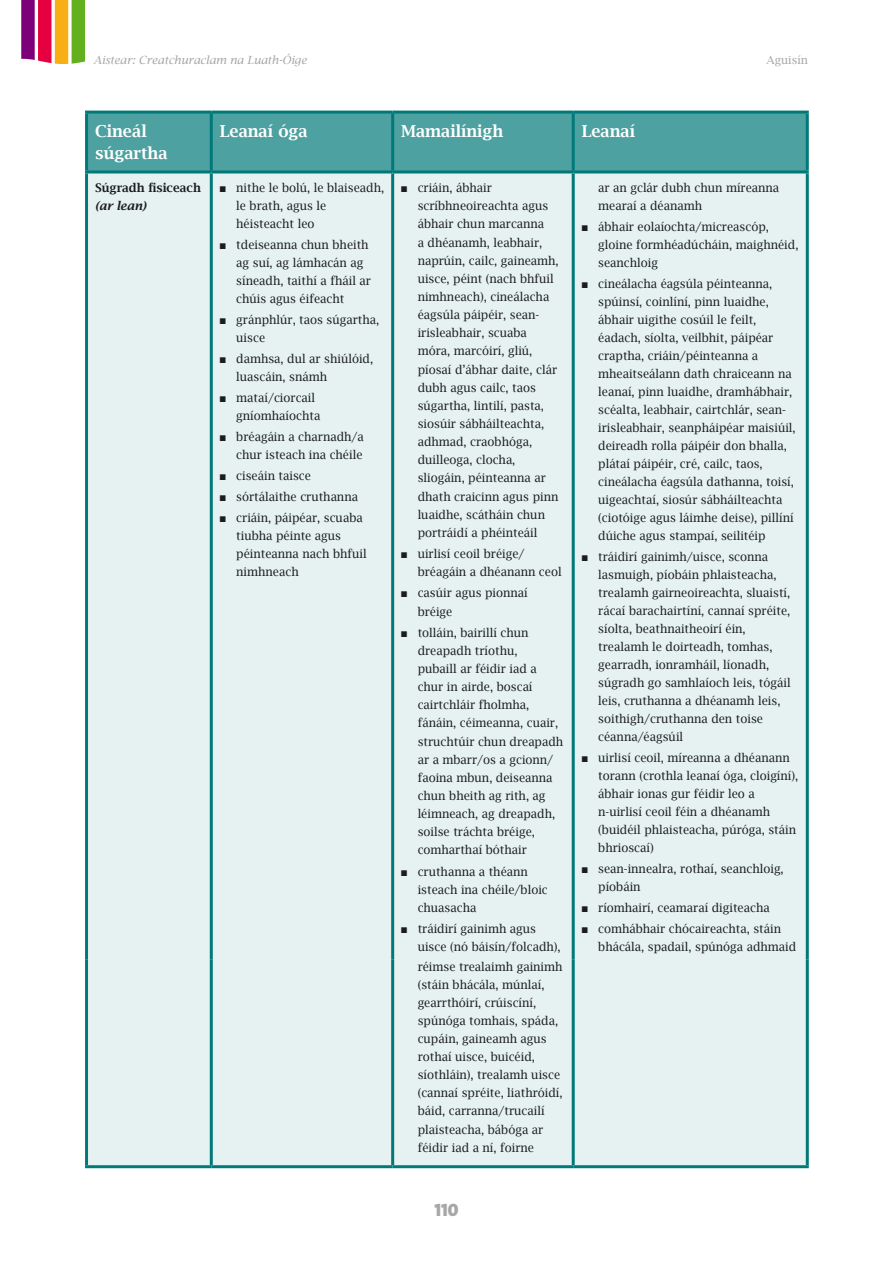
<style>
.page{position:relative;width:893px;height:1263px;background:#fff}
.page>*{position:absolute;margin:0;border:0;box-sizing:border-box;transform-origin:0 0}
.t1{font:18px "The Sans Black Caps";color:#a7a7aa}
.t2{font:600 16.5px/22.5px "Lucida Bright";color:#fff}
.t3{font:12px/18px "Lucida Bright";color:#1b1c20}
.t4{font:600 12px "Lucida Bright";color:#1b1c20}
.t5{font:italic 600 12px "Lucida Bright";color:#1b1c20}
.t6{font:italic 11.25px "Lucida Bright";color:#a7a7aa}
.t7{font:11.25px "Lucida Bright";color:#a7a7aa}
</style>
<div class="page">
<svg style="left:21px;top:0;width:64px;height:64px;background:#bf785e"></svg>
<div style="left:88px;top:114px;width:718px;height:56px;background:#4da1a0"></div>
<div style="left:88px;top:173px;width:718px;height:992px;background:#e6f2f1"></div>
<hr style="left:210px;top:114px;width:3px;height:56px;background:#007978">
<hr style="left:391px;top:114px;width:3px;height:56px;background:#007978">
<hr style="left:572px;top:114px;width:3px;height:56px;background:#007978">
<hr style="left:210px;top:173px;width:3px;height:787px;background:#007978">
<hr style="left:391px;top:173px;width:3px;height:787px;background:#007978">
<hr style="left:572px;top:173px;width:3px;height:787px;background:#007978">
<hr style="left:210px;top:960px;width:3px;height:205px;background:#007978">
<hr style="left:391px;top:960px;width:3px;height:205px;background:#007978">
<hr style="left:572px;top:960px;width:3px;height:205px;background:#007978">
<hr style="left:85px;top:111px;width:126px;height:3px;background:#007978">
<hr style="left:85px;top:114px;width:3px;height:56px;background:#007978">
<hr style="left:211px;top:111px;width:182px;height:3px;background:#007978">
<hr style="left:393px;top:111px;width:180px;height:3px;background:#007978">
<hr style="left:573px;top:111px;width:236px;height:3px;background:#007978">
<hr style="left:806px;top:114px;width:3px;height:56px;background:#007978">
<hr style="left:85px;top:1165px;width:126px;height:3px;background:#007978">
<hr style="left:211px;top:1165px;width:182px;height:3px;background:#007978">
<hr style="left:393px;top:1165px;width:180px;height:3px;background:#007978">
<hr style="left:573px;top:1165px;width:236px;height:3px;background:#007978">
<hr style="left:85px;top:170px;width:126px;height:3px;background:#007978">
<hr style="left:85px;top:173px;width:3px;height:787px;background:#007978">
<hr style="left:211px;top:170px;width:182px;height:3px;background:#007978">
<hr style="left:393px;top:170px;width:180px;height:3px;background:#007978">
<hr style="left:573px;top:170px;width:236px;height:3px;background:#007978">
<hr style="left:806px;top:173px;width:3px;height:787px;background:#007978">
<hr style="left:85px;top:960px;width:3px;height:205px;background:#007978">
<hr style="left:806px;top:960px;width:3px;height:205px;background:#007978">
<p class="t6" style="left:94px;top:53px;width:215px">Aistear: Creatchuraclam na Luath-Óige</p>
<p class="t7" style="left:766px;top:53px;width:43px">Aguisín</p>
<h2 class="t2" style="left:95px;top:119px;width:74px">Cineál súgartha</h2>
<h2 class="t2" style="left:220px;top:119px;width:89px">Leanaí óga</h2>
<h2 class="t2" style="left:401px;top:119px;width:104px">Mamailínigh</h2>
<h2 class="t2" style="left:582px;top:119px;width:55px">Leanaí</h2>
<p class="t4" style="left:95px;top:180px;width:107px">Súgradh fisiceach</p>
<p class="t5" style="left:95px;top:198px;width:53px">(ar lean)</p>
<p class="t3" style="left:598px;top:179px;width:182px">ar an gclár dubh chun míreanna mearaí a déanamh</p>
<p class="t3" style="left:598px;top:218px;width:202px;text-indent:-16px">■ ábhair eolaíochta/micreascóp, gloine formhéadúcháin, maighnéid, seanchloig</p>
<p class="t3" style="left:598px;top:275px;width:199px;text-indent:-16px">■ cineálacha éagsúla péinteanna, spúinsí, coinlíní, pinn luaidhe, ábhair uigithe cosúil le feilt, éadach, síolta, veilbhit, páipéar craptha, criáin/péinteanna a mheaitseálann dath chraiceann na leanaí, pinn luaidhe, dramhábhair, scéalta, leabhair, cairtchlár, sean&shy;irisleabhair, seanpháipéar maisiúil, deireadh rolla páipéir don bhalla, plátaí páipéir, cré, cailc, taos, cineálacha éagsúla dathanna, toisí, uigeachtaí, siosúr sábháilteachta (ciotóige agus láimhe deise), pillíní dúiche agus stampaí, seilitéip</p>
<p class="t3" style="left:598px;top:547px;width:194px;text-indent:-16px">■ tráidirí gainimh/uisce, sconna lasmuigh, píobáin phlaisteacha, trealamh gairneoireachta, sluaistí, rácaí barachairtíní, cannaí spréite, síolta, beathnaitheoirí éin, trealamh le doirteadh, tomhas, gearradh, ionramháil, líonadh, súgradh go samhlaíoch leis, tógáil leis, cruthanna a dhéanamh leis, soithigh/cruthanna den toise céanna/éagsúil</p>
<p class="t3" style="left:598px;top:748px;width:202px;text-indent:-16px">■ uirlisí ceoil, míreanna a dhéanann torann (crothla leanaí óga, cloigíní), ábhair ionas gur féidir leo a n-uirlisí ceoil féin a dhéanamh (buidéil phlaisteacha, púróga, stáin bhrioscaí)</p>
<p class="t3" style="left:598px;top:859px;width:187px;text-indent:-16px">■ sean-innealra, rothaí, seanchloig, píobáin</p>
<p class="t3" style="left:582px;top:898px;width:190px">■ ríomhairí, ceamaraí digiteacha</p>
<p class="t3" style="left:598px;top:919px;width:200px;text-indent:-16px">■ comhábhair chócaireachta, stáin bhácála, spadail, spúnóga adhmaid</p>
<p class="t3" style="left:236px;top:179px;width:149px;text-indent:-16px">■ nithe le bolú, le blaiseadh, le brath, agus le héisteacht leo</p>
<p class="t3" style="left:236px;top:236px;width:136px;text-indent:-16px">■ tdeiseanna chun bheith ag suí, ag lámhacán ag síneadh, taithí a fháil ar chúis agus éifeacht</p>
<p class="t3" style="left:236px;top:311px;width:144px;text-indent:-16px">■ gránphlúr, taos súgartha, uisce</p>
<p class="t3" style="left:236px;top:349px;width:138px;text-indent:-16px">■ damhsa, dul ar shiúlóid, luascáin, snámh</p>
<p class="t3" style="left:236px;top:388px;width:86px;text-indent:-16px">■ mataí/ciorcail gníomhaíochta</p>
<p class="t3" style="left:220px;top:427px;width:146px;text-align:right">■ bréagáin a charnadh/a chur isteach ina chéile</p>
<p class="t3" style="left:220px;top:466px;width:93px">■ ciseáin taisce</p>
<p class="t3" style="left:220px;top:487px;width:140px">■ sórtálaithe cruthanna</p>
<p class="t3" style="left:236px;top:508px;width:132px;text-indent:-16px">■ criáin, páipéar, scuaba tiubha péinte agus péinteanna nach bhfuil nimhneach</p>
<p class="t3" style="left:418px;top:178px;width:143px;text-indent:-16px">■ criáin, ábhair scríbhneoireachta agus ábhair chun marcanna<br>a dhéanamh, leabhair, naprúin, cailc, gaineamh, uisce, péint (nach bhfuil nimhneach), cineálacha éagsúla páipéir, sean&shy;irisleabhair, scuaba móra, marcóirí, gliú, píosaí d’ábhar daite, clár dubh agus cailc, taos súgartha, lintilí, pasta, siosúir sábháilteachta, adhmad, craobhóga, duilleoga, clocha, sliogáin, péinteanna ar dhath craicinn agus pinn luaidhe, scátháin chun portráidí a phéinteáil</p>
<p class="t3" style="left:418px;top:544px;width:146px;text-indent:-16px">■ uirlisí ceoil bréige/ bréagáin a dhéanann ceol</p>
<p class="t3" style="left:418px;top:584px;width:112px;text-indent:-16px">■ casúir agus pionnaí bréige</p>
<p class="t3" style="left:418px;top:623px;width:147px;text-indent:-16px">■ tolláin, bairillí chun dreapadh tríothu,<br>pubaill ar féidir iad a chur in airde, boscaí cairtchláir fholmha, fánáin, céimeanna, cuair, struchtúir chun dreapadh ar a mbarr/os a gcionn/ faoina mbun, deiseanna chun bheith ag rith, ag léimneach, ag dreapadh, soilse tráchta bréige, comharthaí bóthair</p>
<p class="t3" style="left:418px;top:862px;width:132px;text-indent:-16px">■ cruthanna a théann isteach ina chéile/bloic chuasacha</p>
<p class="t3" style="left:418px;top:919px;width:144px;text-indent:-16px">■ tráidirí gainimh agus uisce (nó báisín/folcadh),</p>
<p class="t3" style="left:418px;top:958px;width:146px">réimse trealaimh gainimh (stáin bhácála, múnlaí, gearrthóirí, crúiscíní, spúnóga tomhais, spáda, cupáin, gaineamh agus rothaí uisce, buicéid, síothláin), trealamh uisce (cannaí spréite, liathróidí, báid, carranna/trucailí plaisteacha, bábóga ar féidir iad a ní, foirne</p>
<h1 class="t1" style="left:434px;top:1195px;width:25px">110</h1>
</div>
